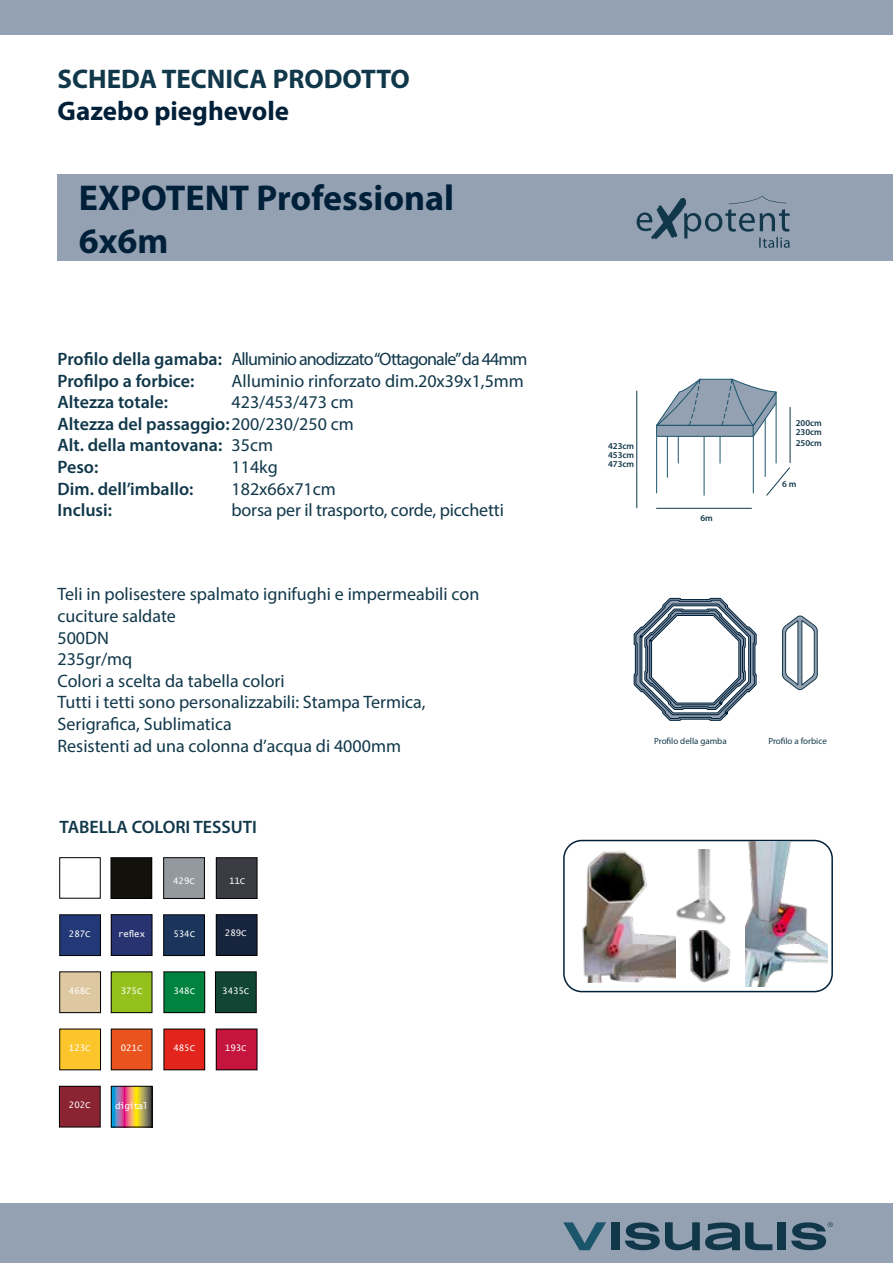
<style>
.page{position:relative;width:893px;height:1263px;background:#fff}
.page>*{position:absolute;margin:0;border:0;box-sizing:border-box;transform-origin:0 0}
.t1{font:700 36px/43.2px "Myriad Pro";color:#002039}
.t2{font:700 27px "Myriad Pro";color:#11384a}
.t3{font:700 27px "Myriad Pro";color:#002039}
.t4{font:18px/21.6px "Myriad Pro";color:#11384a}
.t5{font:600 18px/21.6px "Myriad Pro";color:#11384a}
.t6{font:18px/21.6px "Myriad Pro";letter-spacing:-.05em;color:#11384a}
.t7{font:9px "Lucida Console";color:#fff}
.t8{font:600 9px/9px "Myriad Pro";color:#11384a;text-align:justify}
.t9{font:9px "Myriad Pro";color:#11384a}
.t10{font:9px "Lucida Console";letter-spacing:-.1em;color:#fff}
.s1{font-weight:600}
.s2{font-weight:400}
</style>
<div class="page">
<div style="left:58px;top:174px;width:835px;height:87px;background:#94a1b2"></div>
<div style="left:0;top:1204px;width:893px;height:59px;background:#94a1b2"></div>
<div style="left:0;top:0;width:893px;height:34px;background:#94a1b2"></div>
<svg style="left:563px;top:1222px;width:43px;height:28px"></svg>
<div style="left:611px;top:1222px;width:9px;height:28px;background:#11384a"></div>
<div style="left:778px;top:1222px;width:8px;height:28px;background:#11384a"></div>
<svg style="left:625px;top:1222px;width:147px;height:28px"></svg>
<svg style="left:791px;top:1222px;width:42px;height:28px"></svg>
<svg style="left:637px;top:195px;width:153px;height:53px"></svg>
<div style="left:164px;top:1029px;width:41px;height:41px;background:#e2241c"></div>
<div style="left:164px;top:972px;width:41px;height:41px;background:#00833e"></div>
<div style="left:164px;top:972px;width:41px;height:41px;border:1px solid #000"></div>
<div style="left:215px;top:972px;width:41px;height:41px;background:#114634"></div>
<div style="left:215px;top:972px;width:41px;height:41px;border:1px solid #000"></div>
<div style="left:216px;top:1029px;width:41px;height:41px;background:#c5143d"></div>
<div style="left:60px;top:1029px;width:41px;height:41px;background:#fdc52c"></div>
<div style="left:60px;top:972px;width:41px;height:41px;background:#ddc8a2"></div>
<div style="left:60px;top:972px;width:41px;height:41px;border:1px solid #000"></div>
<div style="left:111px;top:972px;width:41px;height:41px;background:#95c11f"></div>
<div style="left:111px;top:972px;width:41px;height:41px;border:1px solid #000"></div>
<div style="left:59px;top:1086px;width:41px;height:41px;background:#8a2332"></div>
<div style="left:59px;top:1086px;width:41px;height:41px;border:1px solid #000"></div>
<svg style="left:113px;top:1088px;width:37px;height:37px"></svg>
<div style="left:111px;top:1086px;width:41px;height:41px;border:1px solid #000"></div>
<div style="left:111px;top:1029px;width:41px;height:41px;background:#e9531d"></div>
<div style="left:60px;top:915px;width:40px;height:40px;background:#233977"></div>
<div style="left:60px;top:914px;width:41px;height:42px;border:1px solid #000"></div>
<div style="left:164px;top:915px;width:40px;height:40px;background:#1a345c"></div>
<div style="left:163px;top:914px;width:42px;height:42px;border:1px solid #000"></div>
<div style="left:216px;top:915px;width:41px;height:40px;background:#17243d"></div>
<div style="left:216px;top:914px;width:41px;height:41px;border:1px solid #000"></div>
<div style="left:164px;top:858px;width:40px;height:40px;background:#93999e"></div>
<div style="left:163px;top:857px;width:42px;height:42px;border:1px solid #000"></div>
<div style="left:111px;top:858px;width:41px;height:40px;background:#12110c"></div>
<div style="left:111px;top:857px;width:41px;height:42px;border:1px solid #000"></div>
<div style="left:216px;top:858px;width:41px;height:40px;background:#3b3c43"></div>
<div style="left:216px;top:857px;width:41px;height:42px;border:1px solid #000"></div>
<div style="left:111px;top:915px;width:41px;height:40px;background:#283371"></div>
<div style="left:111px;top:914px;width:41px;height:41px;border:1px solid #000"></div>
<div style="left:563px;top:840px;width:270px;height:152px;border:2px solid #002039;border-radius:18px"></div>
<img style="left:563px;top:842px;width:110px;height:140px">
<img style="left:673px;top:930px;width:59px;height:63px">
<img style="left:746px;top:842px;width:81px;height:145px">
<img style="left:672px;top:871px;width:54px;height:58px">
<svg style="left:633px;top:378px;width:185px;height:493px"></svg>
<h2 class="t2" style="left:58px;top:61px;width:354px">SCHEDA TECNICA PRODOTTO</h2>
<h2 class="t3" style="left:58px;top:94px;width:233px">Gazebo pieghevole</h2>
<h1 class="t1" style="left:79px;top:175px;width:377px">EXPOTENT Professional<br>6x6m</h1>
<p class="t6" style="left:58px;top:348px;width:472px"><span class="s1">Profilo della gamaba:</span> Alluminio anodizzato “Ottagonale”da 44mm<br><span class="s1">Profilpo a forbice:</span></p>
<p class="t4" style="left:232px;top:369px;width:294px">Alluminio rinforzato dim.20x39x1,5mm</p>
<p class="t5" style="left:58px;top:391px;width:112px">Altezza totale:</p>
<p class="t5" style="left:58px;top:391px;width:298px;text-indent:174px"><span class="s2">423/453/473 cm<br></span>Altezza del passaggio:<span class="s2">200/230/250 cm<br></span>Alt. della mantovana: <span class="s2">35cm<br></span>Peso:</p>
<p class="t4" style="left:232px;top:456px;width:48px">114kg</p>
<p class="t8" style="left:608px;top:441px;width:28px">423cm 453cm 473cm</p>
<p class="t5" style="left:58px;top:477px;width:137px">Dim. dell’imballo:</p>
<p class="t4" style="left:232px;top:477px;width:106px">182x66x71cm</p>
<p class="t5" style="left:58px;top:499px;width:56px">Inclusi:</p>
<p class="t4" style="left:232px;top:499px;width:274px">borsa per il trasporto, corde, picchetti</p>
<p class="t8" style="left:700px;top:513px;width:14px">6m</p>
<p class="t8" style="left:796px;top:419px;width:28px">200cm<br>230cm</p>
<p class="t8" style="left:796px;top:438px;width:28px">250cm</p>
<p class="t8" style="left:782px;top:479px;width:16px">6 m</p>
<p class="t4" style="left:58px;top:583px;width:423px">Teli in polisestere spalmato ignifughi e impermeabili con cuciture saldate<br>500DN<br>235gr/mq<br>Colori a scelta da tabella colori<br>Tutti i tetti sono personalizzabili: Stampa Termica,<br>Serigrafica, Sublimatica<br>Resistenti ad una colonna d’acqua di 4000mm</p>
<p class="t5" style="left:60px;top:816px;width:199px">TABELLA COLORI TESSUTI</p>
<p class="t7" style="left:173px;top:877px;width:23px">429C</p>
<p class="t7" style="left:229px;top:877px;width:18px">11C</p>
<p class="t7" style="left:69px;top:930px;width:23px">287C</p>
<p class="t7" style="left:118px;top:930px;width:29px">reflex</p>
<p class="t7" style="left:173px;top:930px;width:23px">534C</p>
<p class="t7" style="left:225px;top:929px;width:23px">289C</p>
<p class="t7" style="left:69px;top:987px;width:23px">468C</p>
<p class="t7" style="left:121px;top:987px;width:23px">375C</p>
<p class="t7" style="left:173px;top:987px;width:23px">348C</p>
<p class="t7" style="left:222px;top:987px;width:29px">3435C</p>
<p class="t7" style="left:69px;top:1044px;width:23px">123C</p>
<p class="t7" style="left:121px;top:1044px;width:23px">021C</p>
<p class="t7" style="left:173px;top:1044px;width:23px">485C</p>
<p class="t7" style="left:225px;top:1044px;width:23px">193C</p>
<p class="t7" style="left:69px;top:1101px;width:23px">202C</p>
<p class="t10" style="left:115px;top:1102px;width:34px">digital</p>
<p class="t9" style="left:654px;top:735px;width:74px">Profilo della gamba</p>
<p class="t9" style="left:768px;top:735px;width:60px">Profilo a forbice</p>
</div>
